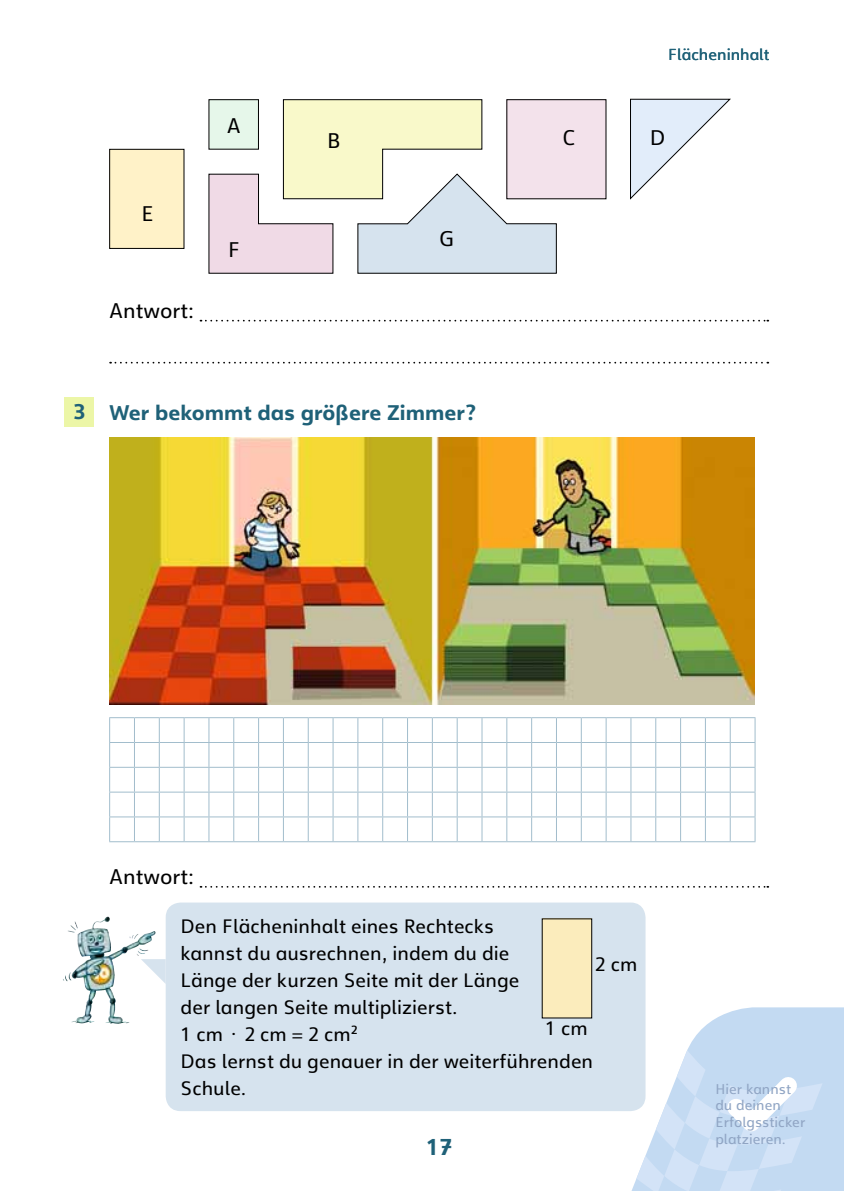
<style>
.page{position:relative;width:844px;height:1191px;background:#fff}
.page>*{position:absolute;margin:0;border:0;box-sizing:border-box;transform-origin:0 0}
.t1{font:700 22.75px "bs Fritz Gru 1";color:#1f6178}
.t2{font:700 21px "bs Fritz Gru 1";color:#1f6178}
.t3{font:21px "bs Fritz Gru 1";color:#000}
.t4{font:19.25px/27.1px "bs Fritz Gru 1";color:#000}
.t5{font:15.75px "bs Fritz Gru 1";color:#1f6178}
.t6{font:14px/16.8px "bs Fritz Gru 1";color:#90a5c4}
</style>
<div class="page">
<svg style="left:631px;top:1007px;width:212px;height:184px"></svg>
<svg style="left:200px;top:320px;width:568px;height:1px"></svg>
<svg style="left:110px;top:362px;width:658px;height:1px"></svg>
<svg style="left:200px;top:886px;width:568px;height:1px"></svg>
<svg style="left:109px;top:717px;width:646px;height:125px"></svg>
<div style="left:64px;top:397px;width:30px;height:29px;background:#ecf6a7"></div>
<div style="left:110px;top:149px;width:74px;height:99px;background:#fff2c8"></div>
<div style="left:109px;top:149px;width:75px;height:100px;border:1px solid #000"></div>
<div style="left:506px;top:100px;width:100px;height:99px;background:#f3e2eb"></div>
<svg style="left:630px;top:98px;width:101px;height:102px"></svg>
<svg style="left:208px;top:99px;width:349px;height:175px"></svg>
<div style="left:166px;top:902px;width:479px;height:209px;background:#d6e3ee;border-radius:15px"></div>
<svg style="left:141px;top:959px;width:25px;height:25px"></svg>
<img style="left:77px;top:917px;width:30px;height:48px">
<div style="left:542px;top:919px;width:49px;height:99px;background:#fbecbc"></div>
<div style="left:541px;top:918px;width:51px;height:100px;border:1px solid #000"></div>
<img style="left:109px;top:438px;width:645px;height:266px">
<p class="t3" style="left:141px;top:201px;width:14px">E</p>
<p class="t3" style="left:109px;top:298px;width:86px">Antwort:</p>
<p class="t3" style="left:227px;top:113px;width:16px">A</p>
<p class="t3" style="left:228px;top:237px;width:13px">F</p>
<p class="t5" style="left:668px;top:45px;width:103px">Flächeninhalt</p>
<p class="t3" style="left:327px;top:128px;width:15px">B</p>
<p class="t3" style="left:562px;top:124px;width:14px">C</p>
<p class="t3" style="left:649px;top:124px;width:17px">D</p>
<p class="t3" style="left:439px;top:226px;width:17px">G</p>
<p class="t2" style="left:73px;top:399px;width:13px">3</p>
<p class="t2" style="left:109px;top:399px;width:368px">Wer bekommt das größere Zimmer?</p>
<p class="t3" style="left:109px;top:864px;width:86px">Antwort:</p>
<p class="t4" style="left:180px;top:912px;width:414px">Den Flächeninhalt eines Rechtecks<br>kannst du ausrechnen, indem du die<br>Länge der kurzen Seite mit der Länge<br>der langen Seite multiplizierst.<br>1 cm × 2 cm = 2 cm²<br>Das lernst du genauer in der weiterführenden<br>Schule.</p>
<p class="t4" style="left:594px;top:950px;width:44px">2 cm</p>
<p class="t4" style="left:545px;top:1015px;width:44px">1 cm</p>
<p class="t1" style="left:426px;top:1132px;width:27px">17</p>
<p class="t6" style="left:715px;top:1080px;width:91px">Hier kannst du deinen<br>Erfolgssticker platzieren.</p>
</div>
